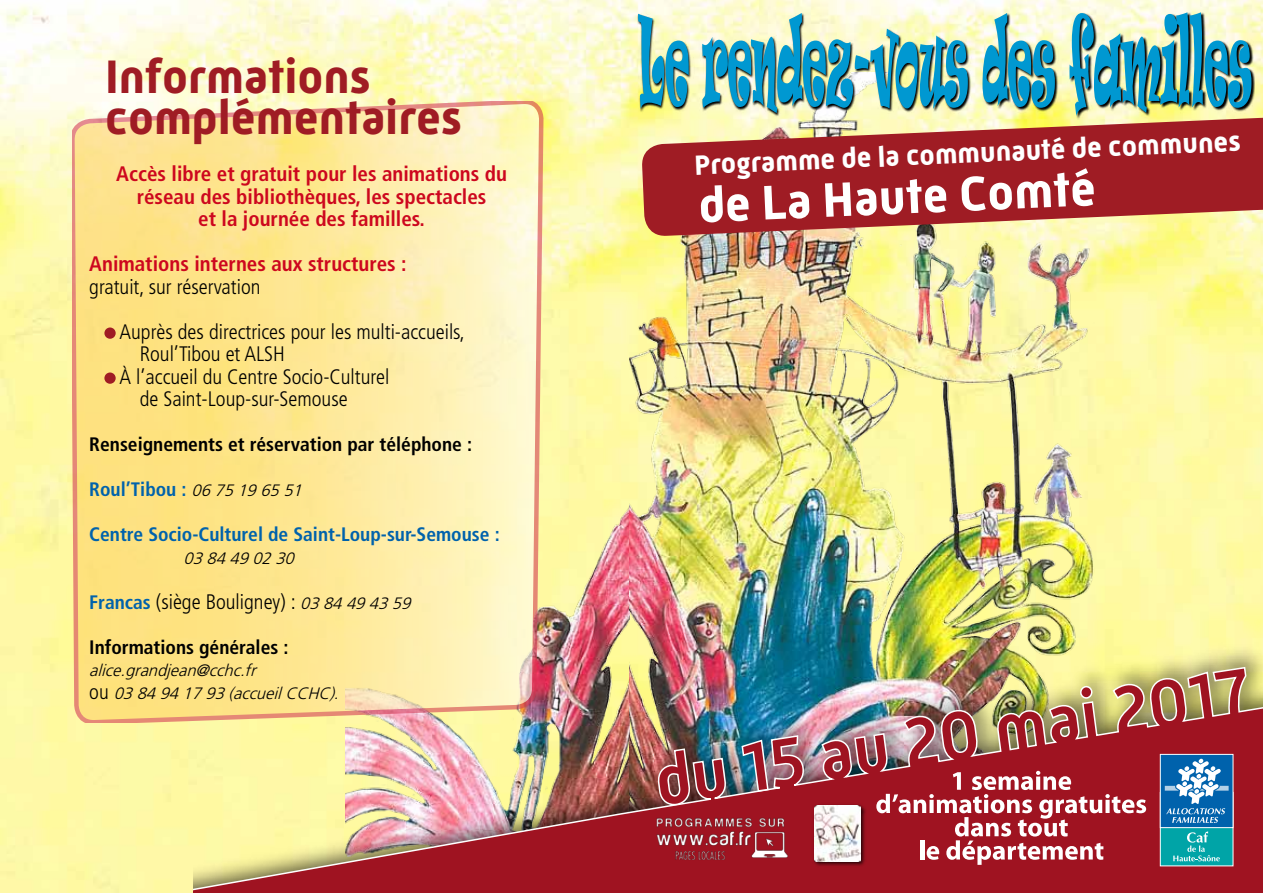
<style>
.page{position:relative;width:1263px;height:893px;background:#fff}
.page>*{position:absolute;margin:0;border:0;box-sizing:border-box;transform-origin:0 0}
.t1{font:700 49.5px "Mic 32 New";color:#fff}
.t2{font:700 48px/40.5px "Mic 32 New";color:#9f1c24}
.t3{font:700 28.5px "Mic 32 New";color:#fff}
.t4{font:300 condensed 21px/45px "Frutiger LT Std";color:#000}
.t5{font:700 condensed 21px/22.5px "Frutiger LT Std";color:#cd071e;text-align:center}
.t6{font:700 condensed 19.5px "Frutiger LT Std";color:#0062ac}
.t7{font:700 condensed 19.5px "Frutiger LT Std";color:#000}
.t8{font:italic 300 16.5px/22.5px "Frutiger LT Std";color:#000}
.s1{font-weight:300;font-style:italic;font-stretch:normal;font-size:16.5px;color:#000}
.s2{font-weight:700;font-size:19.5px;color:#0062ac}
.s3{font-style:italic;font-stretch:normal;font-size:16.5px}
.s4{font-style:normal;font-stretch:condensed;font-size:21px}
</style>
<div class="page">
<img style="left:0;top:0;width:1263px;height:893px">
<img style="left:545px;top:502px;width:84px;height:133px">
<img style="left:629px;top:72px;width:466px;height:563px">
<img style="left:545px;top:635px;width:718px;height:31px">
<img style="left:193px;top:666px;width:1070px;height:227px">
<svg style="left:657px;top:747px;width:33px;height:59px;background:#a55155"></svg>
<svg style="left:741px;top:739px;width:28px;height:54px;background:#6c6578"></svg>
<svg style="left:1080px;top:686px;width:13px;height:14px"></svg>
<svg style="left:876px;top:771px;width:270px;height:94px"></svg>
<img style="left:811px;top:802px;width:57px;height:67px">
<img style="left:815px;top:806px;width:45px;height:55px">
<div style="left:1160px;top:792px;width:73px;height:74px;background:#00a4a7"></div>
<div style="left:1160px;top:754px;width:73px;height:74px;background:#0062ac"></div>
<div style="left:1160px;top:754px;width:73px;height:74px;border:1px solid #fff"></div>
<svg style="left:1165px;top:759px;width:63px;height:64px"></svg>
<svg style="left:1173px;top:831px;width:47px;height:30px"></svg>
<img style="left:653px;top:815px;width:140px;height:47px">
<svg style="left:641px;top:115px;width:622px;height:122px;background:#b24b43"></svg>
<svg style="left:637px;top:12px;width:618px;height:107px;background:#f2f0ac"></svg>
<img style="left:638px;top:12px;width:613px;height:104px">
<svg style="left:72px;top:101px;width:473px;height:622px;background:#fce69c"></svg>
<div style="left:104px;top:327px;width:12px;height:12px;background:#9f1c24;border-radius:50%"></div>
<div style="left:104px;top:372px;width:12px;height:12px;background:#9f1c24;border-radius:50%"></div>
<h2 class="t2" style="left:105px;top:57px;width:358px">Informations complémentaires</h2>
<p class="t5" style="left:116px;top:163px;width:392px">Accès libre et gratuit pour les animations du réseau des bibliothèques, les spectacles<br>et la journée des familles.</p>
<p class="t5" style="left:89px;top:253px;width:319px">Animations internes aux structures :</p>
<p class="t4" style="left:120px;top:264px;width:347px;text-indent:-30px">gratuit, sur réservation<br>Auprès des directrices pour les multi-accueils,</p>
<p class="t4" style="left:140px;top:332px;width:147px">Roul’Tibou et ALSH</p>
<p class="t4" style="left:120px;top:354px;width:271px">à l’accueil du Centre Socio-Culturel</p>
<p class="t4" style="left:140px;top:377px;width:209px">de Saint-Loup-sur-Semouse</p>
<p class="t7" style="left:89px;top:433px;width:384px">Renseignements et réservation par téléphone :</p>
<p class="t6" style="left:89px;top:478px;width:219px">Roul’Tibou : <span class="s1">0675196551</span></p>
<p class="t6" style="left:89px;top:523px;width:412px">Centre Socio-Culturel de Saint-Loup-sur-Semouse :</p>
<p class="t8" style="left:184px;top:547px;width:117px">0384490230</p>
<p class="t4" style="left:89px;top:579px;width:328px"><span class="s2">Francas</span> (siège Bouligney) : <span class="s3">0384494359</span></p>
<p class="t7" style="left:89px;top:635px;width:201px">Informations générales :</p>
<p class="t8" style="left:89px;top:660px;width:256px">alice.grandjean@cchc.fr<br><span class="s4">o u</span> 0384941793(accueilCCHC).</p>
<h3 class="t3" style="left:694px;top:151px;width:548px;rotate:-3deg">Programme de la communauté de communes</h3>
<h1 class="t1" style="left:697px;top:175px;width:399px;rotate:-2deg">de la Haute Comté</h1>
</div>
